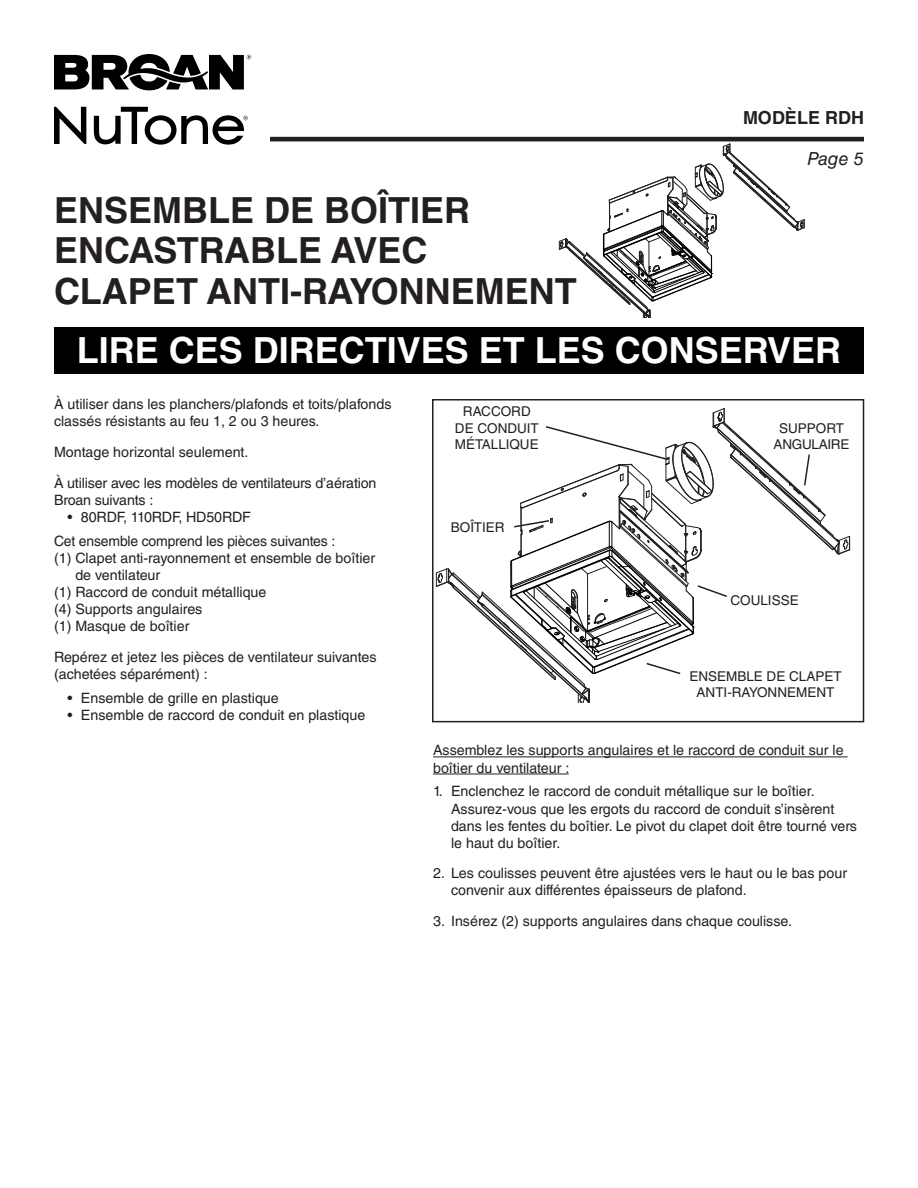
<style>
.page{position:relative;width:918px;height:1188px;background:#fff}
.page>*{position:absolute;margin:0;border:0;box-sizing:border-box;transform-origin:0 0}
.t1{font:700 36px/40.5px "Helvetica LT Std";color:#231f20}
.t2{font:700 36px "Helvetica LT Std";color:#fff}
.t3{font:700 18px "Helvetica LT Std";color:#231f20}
.t4{font:italic 18px "Helvetica LT Std";color:#231f20}
.t5{font:14.25px/17.1px "Helvetica LT Std";color:#231f20}
.t6{font:13.5px/16.5px "Helvetica LT Std";color:#231f20;text-align:center}
.t7{font:13.5px/16.5px "Helvetica LT Std";letter-spacing:-.02em;color:#231f20;text-align:center}
</style>
<div class="page">
<hr style="left:270px;top:137px;width:594px;height:4px;background:#231f20">
<svg style="left:54px;top:54px;width:197px;height:36px"></svg>
<svg style="left:54px;top:107px;width:194px;height:38px"></svg>
<div style="left:54px;top:327px;width:810px;height:47px;background:#000"></div>
<div style="left:432px;top:399px;width:432px;height:323px;border:2px solid #231f20"></div>
<svg style="left:435px;top:408px;width:416px;height:295px"></svg>
<hr style="left:433px;top:757px;width:415px;height:1px;background:#231f20">
<hr style="left:433px;top:774px;width:136px;height:1px;background:#231f20">
<svg style="left:559px;top:143px;width:246px;height:175px"></svg>
<p class="t3" style="left:743px;top:107px;width:122px">MODÈLE RDH</p>
<p class="t4" style="left:807px;top:148px;width:58px">Page 5</p>
<h1 class="t1" style="left:54px;top:189px;width:524px">ENSEMBLE DE BOÎTIER<br>ENCASTRABLE AVEC<br>CLAPET ANTI-RAYONNEMENT</h1>
<h1 class="t2" style="left:77px;top:328px;width:766px">LIRE CES DIRECTIVES ET LES CONSERVER</h1>
<p class="t5" style="left:54px;top:396px;width:339px">À utiliser dans les planchers/plafonds et toits/plafonds classés résistants au feu 1, 2 ou 3 heures.</p>
<p class="t5" style="left:54px;top:437px;width:324px;line-height:30.6px">Montage horizontal seulement.<br>À utiliser avec les modèles de ventilateurs d’aération</p>
<p class="t5" style="left:54px;top:491px;width:101px">Broan suivants :</p>
<p class="t5" style="left:54px;top:505px;width:283px;line-height:23.9px;text-indent:13px">• 80RDF, 110RDF, HD50RDF<br>Cet ensemble comprend les pièces suivantes :</p>
<p class="t5" style="left:54px;top:549px;width:323px">(1) Clapet anti-rayonnement et ensemble de boîtier</p>
<p class="t5" style="left:75px;top:566px;width:86px">de ventilateur</p>
<p class="t5" style="left:54px;top:583px;width:214px">(1) Raccord de conduit métallique</p>
<p class="t5" style="left:54px;top:600px;width:150px">(4) Supports angulaires</p>
<p class="t5" style="left:54px;top:618px;width:137px">(1) Masque de boîtier</p>
<p class="t5" style="left:54px;top:648px;width:324px">Repérez et jetez les pièces de ventilateur suivantes (achetées séparément) :</p>
<p class="t5" style="left:67px;top:689px;width:213px">• Ensemble de grille en plastique</p>
<p class="t5" style="left:67px;top:706px;width:299px">• Ensemble de raccord de conduit en plastique</p>
<p class="t6" style="left:455px;top:403px;width:85px">RACCORD<br>DE CONDUIT<br>MÉTALLIQUE</p>
<p class="t6" style="left:451px;top:519px;width:55px">BOÎTIER</p>
<p class="t7" style="left:774px;top:420px;width:77px">SUPPORT<br>ANGULAIRE</p>
<p class="t6" style="left:730px;top:592px;width:70px">COULISSE</p>
<p class="t6" style="left:689px;top:668px;width:154px">ENSEMBLE DE CLAPET<br>ANTI-RAYONNEMENT</p>
<p class="t5" style="left:433px;top:742px;width:412px">Assemblez les supports angulaires et le raccord de conduit sur le boîtier du ventilateur :</p>
<p class="t5" style="left:451px;top:783px;width:408px;text-indent:-18px">1. Enclenchez le raccord de conduit métallique sur le boîtier.<br>Assurez-vous que les ergots du raccord de conduit s’insèrent dans les fentes du boîtier. Le pivot du clapet doit être tourné vers le haut du boîtier.</p>
<p class="t5" style="left:451px;top:865px;width:398px;text-indent:-18px">2. Les coulisses peuvent être ajustées vers le haut ou le bas pour convenir aux différentes épaisseurs de plafond.</p>
<p class="t5" style="left:433px;top:912px;width:361px">3. Insérez (2) supports angulaires dans chaque coulisse.</p>
</div>
